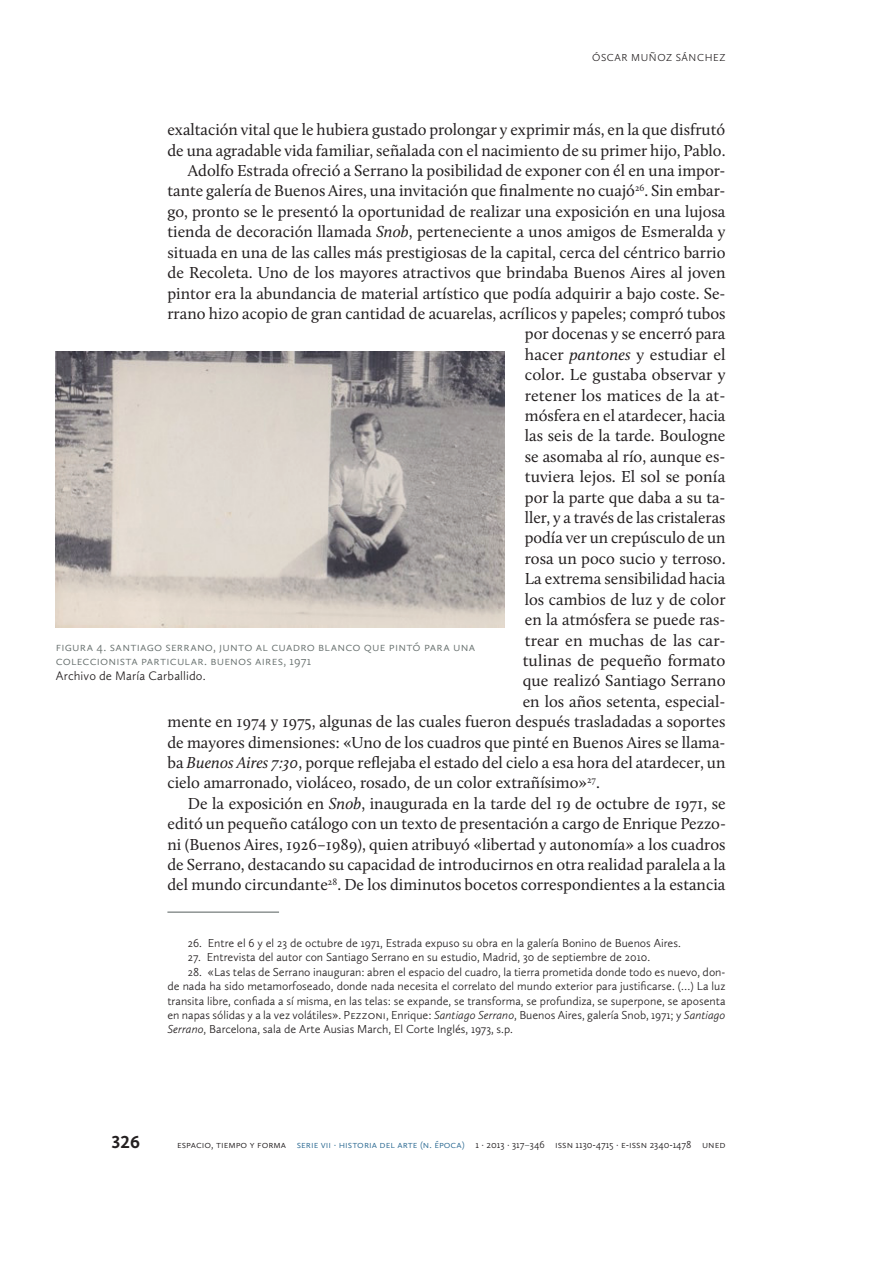
<style>
.page{position:relative;width:893px;height:1263px;background:#fff}
.page>*{position:absolute;margin:0;border:0;box-sizing:border-box;transform-origin:0 0}
.t1{font:700 18px "Calluna Sans";color:#231f20}
.t2{font:16.5px "Calluna";color:#231f20}
.t3{font:300 12.75px "Calluna Sans";letter-spacing:.02em;color:#67706e}
.t4{font:300 12.75px "Calluna Sans";letter-spacing:.01em;color:#231f20}
.t5{font:300 12px/14.4px "Calluna Sans";color:#231f20;text-align:justify}
.t6{font:300 10.5px "Calluna Sans";color:#231f20}
.t7{font:300 10.5px "Calluna Sans";color:#286790}
.s1{font-style:italic}
.s2{color:#286790}
.s3{font-weight:400;color:#67706e}
</style>
<div class="page">
<hr style="left:167px;top:911px;width:112px;height:2px;background:#67706e">
<img style="left:56px;top:352px;width:448px;height:275px">
<p class="t6" style="left:592px;top:52px;width:17px">Óscar</p>
<p class="t6" style="left:631px;top:52px;width:66px">Mu ñoz Sánche</p>
<p class="t6" style="left:719px;top:52px;width:8px">z</p>
<p class="t2" style="left:167px;top:120px;width:559px">exaltación vital que le hubiera gustado prolongar y exprimir más, en la que disfrutó</p>
<p class="t2" style="left:167px;top:140px;width:560px">de una agradable vida familiar, señalada con el nacimiento de su primer hijo, Pablo.</p>
<p class="t2" style="left:188px;top:161px;width:539px">Adolfo Estrada ofreció a Serrano la posibilidad de exponer con él en una impor-</p>
<p class="t2" style="left:167px;top:181px;width:560px">tante galería de Buenos Aires, una invitación que finalmente no cuajó<sup>26</sup>. Sin embar-</p>
<p class="t2" style="left:167px;top:201px;width:560px">go, pronto se le presentó la oportunidad de realizar una exposición en una lujosa</p>
<p class="t2" style="left:167px;top:222px;width:560px">tienda de decoración llamada <span class="s1">Snob</span>, perteneciente a unos amigos de Esmeralda y</p>
<p class="t2" style="left:167px;top:242px;width:560px">situada en una de las calles más prestigiosas de la capital, cerca del céntrico barrio</p>
<p class="t2" style="left:167px;top:263px;width:560px">de Recoleta. Uno de los mayores atractivos que brindaba Buenos Aires al joven</p>
<p class="t2" style="left:167px;top:283px;width:560px">pintor era la abundancia de material artístico que podía adquirir a bajo coste. Se-</p>
<p class="t2" style="left:167px;top:303px;width:560px">rrano hizo acopio de gran cantidad de acuarelas, acrílicos y papeles; compró tubos</p>
<p class="t2" style="left:525px;top:324px;width:202px">por docenas y se encerró para</p>
<p class="t2" style="left:525px;top:344px;width:202px">hacer <span class="s1">pantones</span> y estudiar el</p>
<p class="t2" style="left:525px;top:365px;width:202px">color. Le gustaba observar y</p>
<p class="t2" style="left:525px;top:385px;width:202px">retener los matices de la at-</p>
<p class="t2" style="left:525px;top:405px;width:202px">mósfera en el atardecer, hacia</p>
<p class="t2" style="left:525px;top:426px;width:202px">las seis de la tarde. Boulogne</p>
<p class="t2" style="left:525px;top:446px;width:202px">se asomaba al río, aunque es-</p>
<p class="t2" style="left:525px;top:467px;width:202px">tuviera lejos. El sol se ponía</p>
<p class="t2" style="left:525px;top:487px;width:202px">por la parte que daba a su ta-</p>
<p class="t2" style="left:525px;top:507px;width:202px">ller, y a través de las cristaleras</p>
<p class="t2" style="left:525px;top:528px;width:202px">podía ver un crepúsculo de un</p>
<p class="t2" style="left:525px;top:548px;width:202px">rosa un poco sucio y terroso.</p>
<p class="t2" style="left:525px;top:569px;width:202px">La extrema sensibilidad hacia</p>
<p class="t2" style="left:525px;top:589px;width:202px">los cambios de luz y de color</p>
<p class="t2" style="left:525px;top:610px;width:202px">en la atmósfera se puede ras-</p>
<p class="t2" style="left:525px;top:630px;width:202px">trear en muchas de las car-</p>
<p class="t2" style="left:523px;top:650px;width:204px">tulinas de pequeño formato</p>
<p class="t2" style="left:523px;top:671px;width:204px">que realizó Santiago Serrano</p>
<p class="t2" style="left:523px;top:691px;width:204px">en los años setenta, especial-</p>
<p class="t2" style="left:167px;top:712px;width:560px">mente en 1974 y 1975, algunas de las cuales fueron después trasladadas a soportes</p>
<p class="t2" style="left:167px;top:732px;width:560px">de mayores dimensiones: «Uno de los cuadros que pinté en Buenos Aires se llama-</p>
<p class="t2" style="left:167px;top:752px;width:560px">ba <span class="s1">Buenos Aires 7:30</span>, porque reflejaba el estado del cielo a esa hora del atardecer, un</p>
<p class="t2" style="left:167px;top:773px;width:434px">cielo amarronado, violáceo, rosado, de un color extrañísimo»<sup>27</sup>.</p>
<p class="t2" style="left:188px;top:793px;width:539px">De la exposición en <span class="s1">Snob</span>, inaugurada en la tarde del 19 de octubre de 1971, se</p>
<p class="t2" style="left:167px;top:814px;width:560px">editó un pequeño catálogo con un texto de presentación a cargo de Enrique Pezzo-</p>
<p class="t2" style="left:167px;top:834px;width:560px">ni (Buenos Aires, 1926–1989), quien atribuyó «libertad y autonomía» a los cuadros</p>
<p class="t2" style="left:167px;top:854px;width:560px">de Serrano, destacando su capacidad de introducirnos en otra realidad paralela a la</p>
<p class="t2" style="left:167px;top:875px;width:560px">del mundo circundante<sup>28</sup>. De los diminutos bocetos correspondientes a la estancia</p>
<p class="t3" style="left:56px;top:639px;width:24px">Figura</p>
<p class="t3" style="left:96px;top:639px;width:82px">4. Santiago Serra</p>
<p class="t3" style="left:197px;top:639px;width:235px">no, ju nto al cuadro blanco que pi ntó para</p>
<p class="t3" style="left:453px;top:639px;width:23px">una</p>
<p class="t3" style="left:56px;top:653px;width:28px">coleccio</p>
<p class="t3" style="left:109px;top:653px;width:14px">nista</p>
<p class="t3" style="left:141px;top:653px;width:7px">particu</p>
<p class="t3" style="left:185px;top:653px;width:84px">lar. Buenos Aires</p>
<p class="t3" style="left:283px;top:653px;width:29px">, 1971</p>
<p class="t4" style="left:56px;top:668px;width:151px">Archivo de María Carballido.</p>
<p class="t5" style="left:188px;top:935px;width:494px">26. Entre el 6 y el 23 de octubre de 1971, Estrada expuso su obra en la galería Bonino de Buenos Aires.</p>
<p class="t5" style="left:188px;top:950px;width:464px">27. Entrevista del autor con Santiago Serrano en su estudio, Madrid, 30 de septiembre de 2010.</p>
<p class="t5" style="left:167px;top:964px;width:560px;text-indent:20px">28. «Las telas de Serrano inauguran: abren el espacio del cuadro, la tierra prometida donde todo es nuevo, don&shy;de nada ha sido metamorfoseado, donde nada necesita el correlato del mundo exterior para justificarse. (…) La luz transita libre, confiada a sí misma, en las telas: se expande, se transforma, se profundiza, se superpone, se aposenta en napas sólidas y a la vez volátiles». Pezzoni , Enrique: <span class="s1">Santiago Serrano</span>, Buenos Aires, galería Snob, 1971; y <span class="s1">Santiago Serrano</span>, Barcelona, sala de Arte Ausias March, El Corte Inglés, 1973, s.p.</p>
<p class="t1" style="left:112px;top:1131px;width:30px">326</p>
<p class="t6" style="left:177px;top:1138px;width:130px">ESPACIO, TIEMPO Y FORMA <span class="s2">Serie</span></p>
<p class="t7" style="left:321px;top:1138px;width:30px">VII · historia</p>
<p class="t7" style="left:380px;top:1138px;width:24px">del arte</p>
<p class="t7" style="left:420px;top:1138px;width:26px">(n. época</p>
<p class="t6" style="left:462px;top:1138px;width:264px"><span class="s2">)</span> 1 · 2013 · 317<span class="s3">–</span>346 ISSN 1130-4715 · e-iss n 2340-1478 UN ED</p>
</div>
